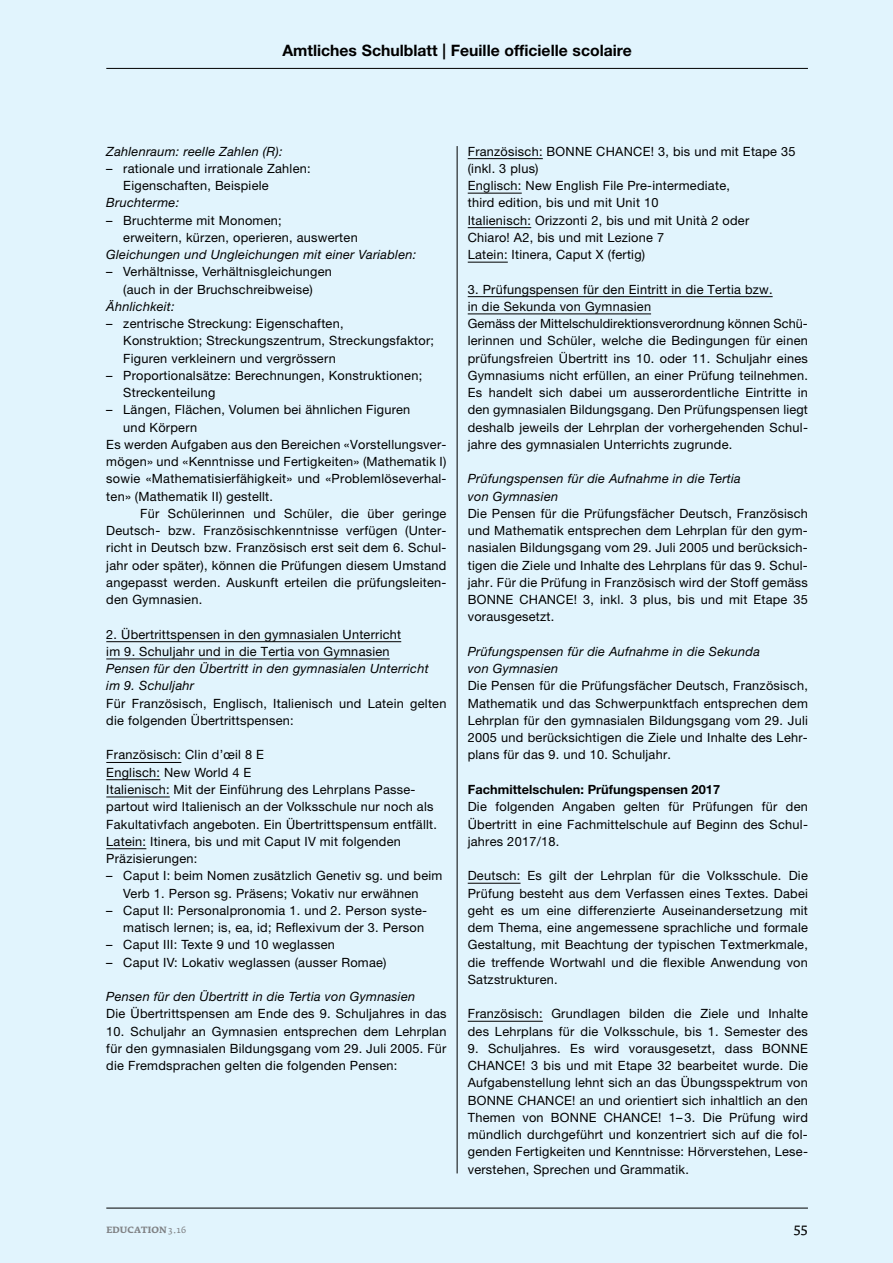
<style>
.page{position:relative;width:893px;height:1263px;background:#e1f4fd}
.page>*{position:absolute;margin:0;border:0;box-sizing:border-box;transform-origin:0 0}
.t1{font:700 15.75px "Helvetica Neue LT Std";color:#000}
.t2{font:13.5px "Fedra Serif A Std";color:#000}
.t3{font:12.75px/17.2px "Helvetica Neue LT Std";letter-spacing:.02em;color:#000}
.t4{font:italic 12.75px/17.2px "Helvetica Neue LT Std";letter-spacing:.02em;color:#000}
.t5{font:700 12.75px "Helvetica Neue LT Std";letter-spacing:.005em;color:#000}
.t6{font:700 9px "Fedra Serif A Std";letter-spacing:.015em;color:#808285}
.s1{font-weight:400}
</style>
<div class="page">
<hr style="left:106px;top:68px;width:702px;height:1px;background:#000">
<hr style="left:106px;top:1208px;width:702px;height:1px;background:#000">
<hr style="left:457px;top:146px;width:1px;height:1027px;background:#000">
<hr style="left:106px;top:641px;width:295px;height:1px;background:#000">
<hr style="left:106px;top:659px;width:284px;height:1px;background:#000">
<hr style="left:106px;top:762px;width:75px;height:1px;background:#000">
<hr style="left:106px;top:779px;width:54px;height:1px;background:#000">
<hr style="left:106px;top:797px;width:64px;height:1px;background:#000">
<hr style="left:106px;top:848px;width:40px;height:1px;background:#000">
<hr style="left:468px;top:158px;width:75px;height:1px;background:#000">
<hr style="left:468px;top:193px;width:54px;height:1px;background:#000">
<hr style="left:468px;top:227px;width:63px;height:1px;background:#000">
<hr style="left:468px;top:262px;width:40px;height:1px;background:#000">
<hr style="left:468px;top:296px;width:305px;height:1px;background:#000">
<hr style="left:468px;top:314px;width:183px;height:1px;background:#000">
<hr style="left:468px;top:883px;width:53px;height:1px;background:#000">
<hr style="left:468px;top:1021px;width:75px;height:1px;background:#000">
<p class="t1" style="left:282px;top:41px;width:351px">Amtliches Schulblatt | Feuille officielle scolaire</p>
<p class="t4" style="left:106px;top:142px;width:178px">Zahlenraum: reelle Zahlen (R):</p>
<p class="t3" style="left:123px;top:160px;width:189px;text-indent:-17px">– rationale und irrationale Zahlen:<br>Eigenschaften, Beispiele</p>
<p class="t4" style="left:106px;top:194px;width:74px">Bruchterme:</p>
<p class="t3" style="left:123px;top:211px;width:236px;text-indent:-17px">– Bruchterme mit Monomen;<br>erweitern, kürzen, operieren, auswerten</p>
<p class="t4" style="left:106px;top:246px;width:312px">Gleichungen und Ungleichungen mit einer Variablen:</p>
<p class="t3" style="left:106px;top:263px;width:227px;text-align:center">– Verhältnisse, Verhältnisgleichungen (auch in der Bruchschreibweise)</p>
<p class="t4" style="left:106px;top:298px;width:70px">Ähnlichkeit:</p>
<p class="t3" style="left:123px;top:315px;width:312px;text-indent:-17px">– zentrische Streckung: Eigenschaften,<br>Konstruktion; Streckungszentrum, Streckungsfaktor;<br>Figuren verkleinern und vergrössern</p>
<p class="t3" style="left:123px;top:367px;width:300px;text-indent:-17px">– Proportionalsätze: Berechnungen, Konstruktionen;<br>Streckenteilung</p>
<p class="t3" style="left:106px;top:401px;width:305px">– Längen, Flächen, Volumen bei ähnlichen Figuren</p>
<p class="t3" style="left:123px;top:418px;width:75px">und Körpern</p>
<p class="t3" style="left:106px;top:436px;width:342px">Es werden Aufgaben aus den Bereichen «Vorstellungsver-</p>
<p class="t3" style="left:106px;top:453px;width:342px">mögen» und «Kenntnisse und Fertigkeiten» (Mathematik I)</p>
<p class="t3" style="left:106px;top:470px;width:342px">sowie «Mathematisierfähigkeit» und «Problemlöseverhal-</p>
<p class="t3" style="left:106px;top:487px;width:168px">ten» (Mathematik II) gestellt.</p>
<p class="t3" style="left:140px;top:505px;width:308px">Für Schülerinnen und Schüler, die über geringe</p>
<p class="t3" style="left:106px;top:522px;width:342px">Deutsch- bzw. Französischkenntnisse verfügen (Unter-</p>
<p class="t3" style="left:106px;top:539px;width:342px">richt in Deutsch bzw. Französisch erst seit dem 6. Schul-</p>
<p class="t3" style="left:106px;top:556px;width:342px">jahr oder später), können die Prüfungen diesem Umstand</p>
<p class="t3" style="left:106px;top:574px;width:342px">angepasst werden. Auskunft erteilen die prüfungsleiten-</p>
<p class="t3" style="left:106px;top:591px;width:97px">den Gymnasien.</p>
<p class="t3" style="left:106px;top:625px;width:296px">2. Übertrittspensen in den gymnasialen Unterricht im 9. Schuljahr und in die Tertia von Gymnasien</p>
<p class="t4" style="left:106px;top:660px;width:324px">Pensen für den Übertritt in den gymnasialen Unterricht im 9. Schuljahr</p>
<p class="t3" style="left:106px;top:694px;width:342px">Für Französisch, Englisch, Italienisch und Latein gelten die folgenden Übertrittspensen:</p>
<p class="t3" style="left:106px;top:746px;width:332px">Französisch: Clin d’œil 8 E<br>Englisch: New World 4 E<br>Italienisch: Mit der Einführung des Lehrplans Passe&shy;partout wird Italienisch an der Volksschule nur noch als Fakultativfach angeboten. Ein Übertrittspensum entfällt.<br>Latein: Itinera, bis und mit Caput IV mit folgenden Präzisierungen:</p>
<p class="t3" style="left:106px;top:867px;width:338px;text-align:center">– Caput I: beim Nomen zusätzlich Genetiv sg. und beim<br>Verb 1. Person sg. Präsens; Vokativ nur erwähnen</p>
<p class="t3" style="left:106px;top:901px;width:322px;text-align:right">– Caput II: Personalpronomia 1. und 2. Person syste&shy;matisch lernen; is, ea, id; Reflexivum der 3. Person</p>
<p class="t3" style="left:106px;top:936px;width:230px">– Caput III: Texte 9 und 10 weglassen</p>
<p class="t3" style="left:106px;top:953px;width:282px">– Caput IV: Lokativ weglassen (ausser Romae)</p>
<p class="t4" style="left:106px;top:988px;width:310px">Pensen für den Übertritt in die Tertia von Gymnasien</p>
<p class="t3" style="left:106px;top:1005px;width:342px">Die Übertrittspensen am Ende des 9. Schuljahres in das</p>
<p class="t3" style="left:106px;top:1022px;width:342px;text-align:justify">10. Schuljahr an Gymnasien entsprechen dem Lehrplan für den gymnasialen Bildungsgang vom 29. Juli 2005. Für die Fremdsprachen gelten die folgenden Pensen:</p>
<p class="t6" style="left:106px;top:1225px;width:82px">EDUCATION <span class="s1">3.16</span></p>
<p class="t3" style="left:468px;top:142px;width:329px">Französisch: BONNE CHANCE! 3, bis und mit Etape 35 (inkl. 3 plus)<br>Englisch: New English File Pre-intermediate,<br>third edition, bis und mit Unit 10<br>Italienisch: Orizzonti 2, bis und mit Unità 2 oder<br>Chiaro! A2, bis und mit Lezione 7<br>Latein: Itinera, Caput X (fertig)</p>
<p class="t3" style="left:468px;top:280px;width:342px">3. Prüfungspensen für den Eintritt in die Tertia bzw.<br>in die Sekunda von Gymnasien<br>Gemäss der Mittelschuldirektionsverordnung können Schü&shy;lerinnen und Schüler, welche die Bedingungen für einen prüfungsfreien Übertritt ins 10. oder 11. Schuljahr eines Gymnasiums nicht erfüllen, an einer Prüfung teilnehmen.<br>Es handelt sich dabei um ausserordentliche Eintritte in den gymnasialen Bildungsgang. Den Prüfungspensen liegt deshalb jeweils der Lehrplan der vorhergehenden Schul&shy;jahre des gymnasialen Unterrichts zugrunde.</p>
<p class="t4" style="left:468px;top:470px;width:275px">Prüfungspensen für die Aufnahme in die Tertia von Gymnasien</p>
<p class="t3" style="left:468px;top:505px;width:342px;text-align:justify">Die Pensen für die Prüfungsfächer Deutsch, Französisch und Mathematik entsprechen dem Lehrplan für den gym&shy;nasialen Bildungsgang vom 29. Juli 2005 und berücksich&shy;tigen die Ziele und Inhalte des Lehrplans für das 9. Schul&shy;jahr. Für die Prüfung in Französisch wird der Stoff gemäss BONNE CHANCE! 3, inkl. 3 plus, bis und mit Etape 35 vorausgesetzt.</p>
<p class="t4" style="left:468px;top:643px;width:294px">Prüfungspensen für die Aufnahme in die Sekunda von Gymnasien</p>
<p class="t3" style="left:468px;top:677px;width:342px;text-align:justify">Die Pensen für die Prüfungsfächer Deutsch, Französisch, Mathematik und das Schwerpunktfach entsprechen dem Lehrplan für den gymnasialen Bildungsgang vom 29. Juli 2005 und berücksichtigen die Ziele und Inhalte des Lehr&shy;plans für das 9. und 10. Schuljahr.</p>
<p class="t5" style="left:468px;top:781px;width:254px">Fachmittelschulen: Prüfungspensen 2017</p>
<p class="t3" style="left:468px;top:798px;width:342px;text-align:justify">Die folgenden Angaben gelten für Prüfungen für den Übertritt in eine Fachmittelschule auf Beginn des Schul&shy;jahres 2017/18.</p>
<p class="t3" style="left:468px;top:867px;width:342px;text-align:justify">Deutsch: Es gilt der Lehrplan für die Volksschule. Die Prüfung besteht aus dem Verfassen eines Textes. Dabei geht es um eine differenzierte Auseinandersetzung mit dem Thema, eine angemessene sprachliche und formale Gestaltung, mit Beachtung der typischen Textmerkmale, die treffende Wortwahl und die flexible Anwendung von Satzstrukturen.</p>
<p class="t3" style="left:468px;top:1005px;width:342px">Französisch: Grundlagen bilden die Ziele und Inhalte des Lehrplans für die Volksschule, bis 1. Semester des</p>
<p class="t3" style="left:468px;top:1039px;width:342px;text-align:justify">9. Schuljahres. Es wird vorausgesetzt, dass BONNE CHANCE! 3 bis und mit Etape 32 bearbeitet wurde. Die Aufgabenstellung lehnt sich an das Übungsspektrum von BONNE CHANCE! an und orientiert sich inhaltlich an den Themen von BONNE CHANCE! 1– 3. Die Prüfung wird mündlich durchgeführt und konzentriert sich auf die fol&shy;genden Fertigkeiten und Kenntnisse: Hörverstehen, Lese&shy;verstehen, Sprechen und Grammatik.</p>
<p class="t2" style="left:794px;top:1221px;width:16px">55</p>
</div>
